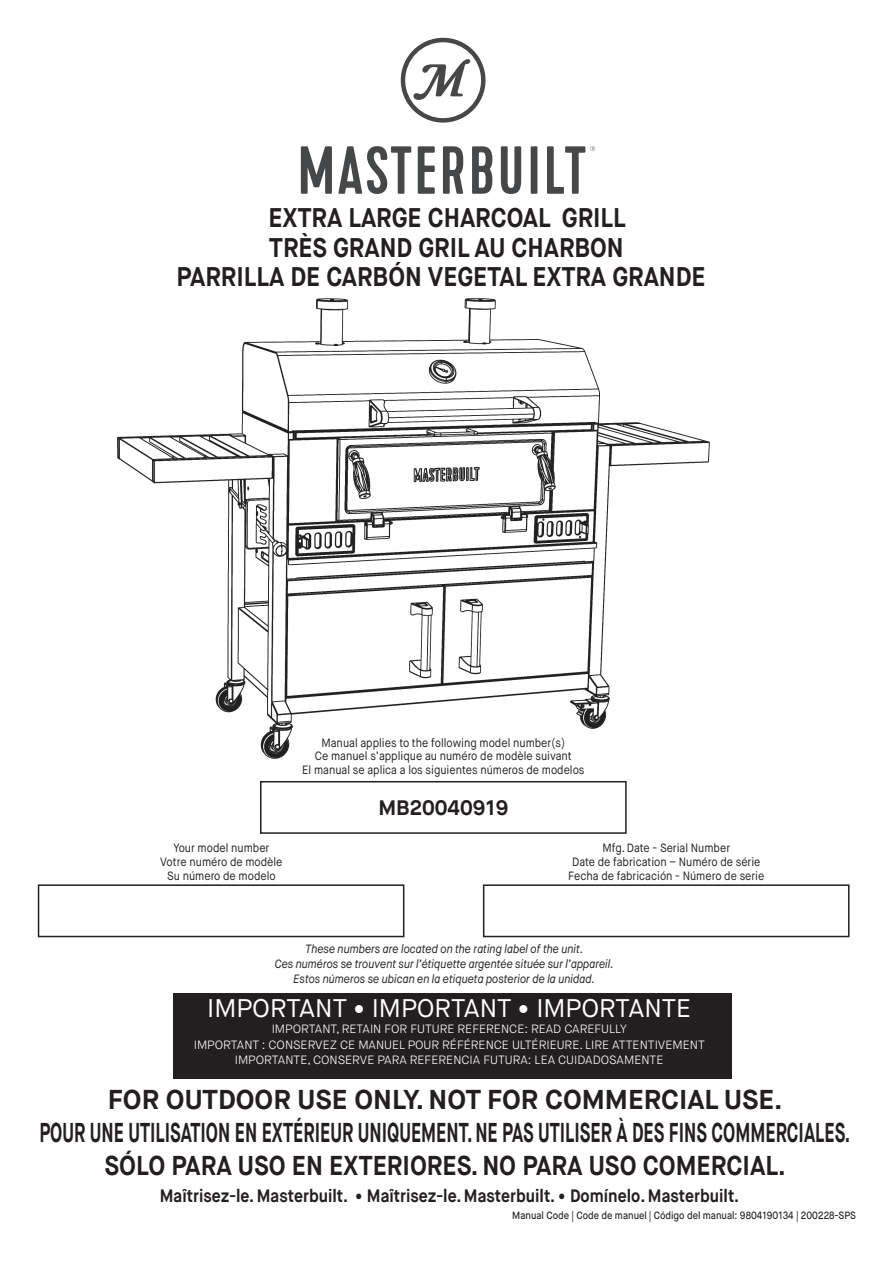
<style>
.page{position:relative;width:893px;height:1263px;background:#fff}
.page>*{position:absolute;margin:0;border:0;box-sizing:border-box;transform-origin:0 0}
.t1{font:700 27.3px "Maison Neue";color:#231f20;scale:.65 1}
.t2{font:700 27.3px "Maison Neue";color:#231f20;scale:.9 1}
.t3{font:700 27.3px "Maison Neue";color:#231f20}
.t4{font:700 27px "Maison Neue";color:#231f20;scale:.9 1}
.t5{font:25.5px "Maison Neue";color:#fff}
.t6{font:700 21px "Maison Neue";color:#231f20}
.t7{font:700 18px "Maison Neue";color:#231f20;scale:.9 1}
.t8{font:12px/14.4px "Maison Neue";color:#231f20;text-align:center;scale:.9 1}
.t9{font:300 12px/15.6px "Maison Neue";color:#fff;text-align:center}
.t10{font:italic 12px/15px "Maison Neue";color:#231f20;text-align:center;scale:.9 1}
.t11{font:500 10.5px "Maison Neue";color:#231f20;scale:.9 1}
.s1{font-family:"Calibri"}
.s2{font-family:"Calibri";font-weight:400}
</style>
<div class="page">
<img style="left:117px;top:299px;width:592px;height:460px">
<svg style="left:301px;top:38px;width:294px;height:156px"></svg>
<div style="left:173px;top:993px;width:559px;height:85px;background:#231f20"></div>
<div style="left:38px;top:884px;width:366px;height:53px;border:2px solid #231f20"></div>
<div style="left:483px;top:884px;width:366px;height:53px;border:2px solid #231f20"></div>
<div style="left:260px;top:781px;width:367px;height:53px;border:2px solid #231f20"></div>
<p class="t4" style="left:268px;top:201px;width:398px">EXTRA LARGE CHARCOAL GRILL</p>
<p class="t4" style="left:269px;top:231px;width:395px">TRÈS GRAND GRIL AU CHARBON</p>
<p class="t4" style="left:177px;top:259px;width:589px">PARRILLA DE CARBÓN VEGETAL EXTRA GRANDE</p>
<p class="t8" style="left:302px;top:736px;width:315px;line-height:13.5px">Manual applies to the following model number(s)<br>Ce manuel s’applique au numéro de modèle suivant<br>El manual se aplica a los siguientes números de modelos</p>
<p class="t8" style="left:173px;top:840px;width:108px">Your model number</p>
<p class="t8" style="left:160px;top:855px;width:137px">Votre numéro de modèle<br>Su número de modelo</p>
<p class="t6" style="left:378px;top:794px;width:132px">MB20040919</p>
<p class="t8" style="left:568px;top:840px;width:219px">Mfg. Date - Serial Number<br>Date de fabrication – Numéro de série<br>Fecha de fabricación - Número de serie</p>
<p class="t10" style="left:305px;top:941px;width:310px">These numbers are located on the rating label of the unit.</p>
<p class="t10" style="left:275px;top:956px;width:378px">Ces numéros se trouvent sur l’étiquette argentée située sur l’appareil.<br>Estos números se ubican en la etiqueta posterior de la unidad.</p>
<p class="t5" style="left:207px;top:992px;width:485px">IMPORTANT <span class="s1">•</span> IMPORTANT <span class="s1">•</span> IMPORTANTE</p>
<p class="t9" style="left:194px;top:1021px;width:513px">IMPORTANT, RETAIN FOR FUTURE REFERENCE: READ CAREFULLY<br>IMPORTANT : CONSERVEZ CE MANUEL POUR RÉFÉRENCE ULTÉRIEURE. LIRE ATTENTIVEMENT<br>IMPORTANTE, CONSERVE PARA REFERENCIA FUTURA: LEA CUIDADOSAMENTE</p>
<p class="t3" style="left:108px;top:1082px;width:676px">FOR OUTDOOR USE ONLY. NOT FOR COMMERCIAL USE.</p>
<p class="t1" style="left:39px;top:1115px;width:1249px">POUR UNE UTILISATION EN EXTÉRIEUR UNIQUEMENT. NE PAS UTILISER À DES FINS COMMERCIALES.</p>
<p class="t2" style="left:105px;top:1148px;width:758px">SÓLO PARA USO EN EXTERIORES. NO PARA USO COMERCIAL.</p>
<p class="t7" style="left:160px;top:1185px;width:645px">Maîtrisez-le. Masterbuilt. <span class="s2">•</span> Maîtrisez-le. Masterbuilt. <span class="s2">•</span> Domínelo. Masterbuilt.</p>
<p class="t11" style="left:512px;top:1208px;width:383px">Manual Code | Code de manuel | Código del manual: 9804190134 | 200228-SPS</p>
</div>
